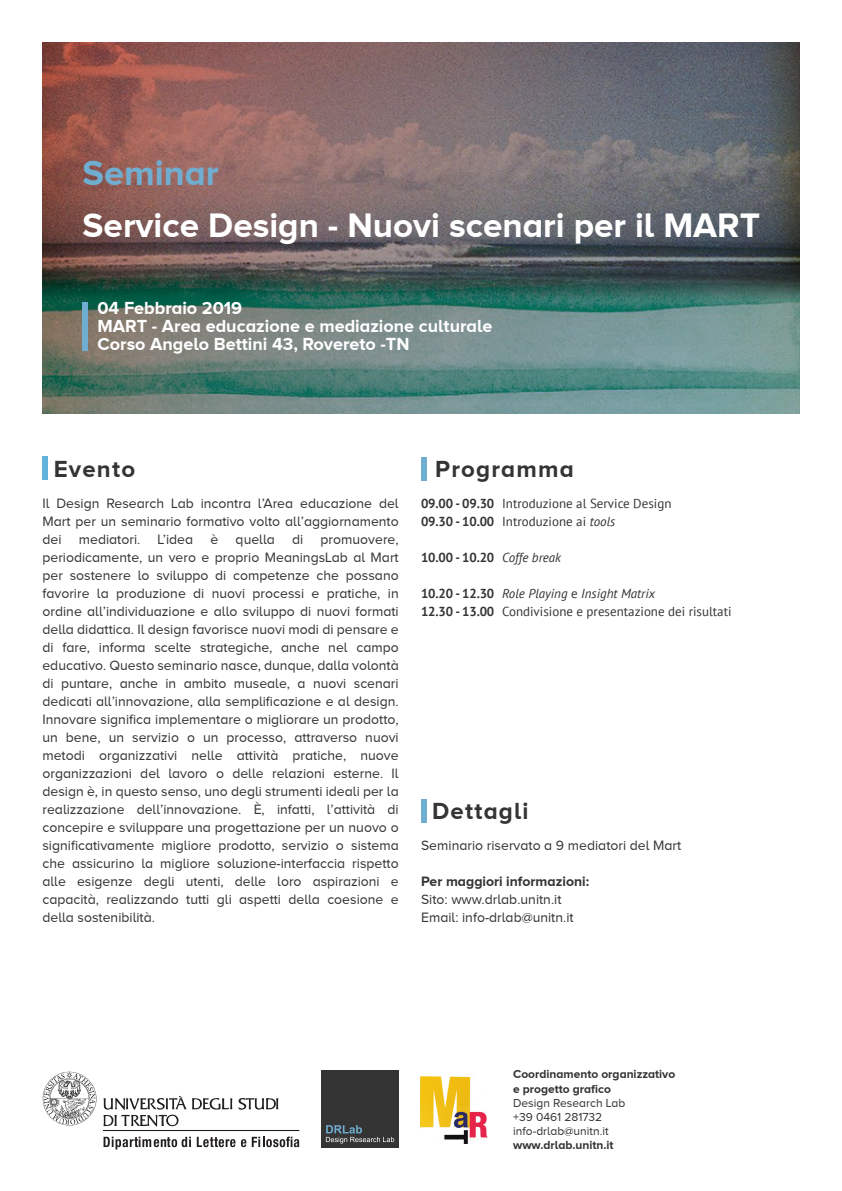
<style>
.page{position:relative;width:842px;height:1191px;background:#fff}
.page>*{position:absolute;margin:0;border:0;box-sizing:border-box;transform-origin:0 0}
.t1{font:700 36px "Proxima Nova A";color:#70aed1}
.t2{font:700 35px "Proxima Nova A";color:#fff}
.t3{font:700 24px "Proxima Nova A";letter-spacing:.05em;color:#353434}
.t4{font:700 18px/18px "Proxima Nova A";color:#fff}
.t5{font:14px/18px "Proxima Nova A";color:#353434;text-align:justify}
.t6{font:700 14px "Proxima Nova A";color:#353434}
.t7{font:13px/18px "PT Sans";color:#353434}
.t8{font:700 13px/18px "PT Sans";letter-spacing:-.01em;color:#353434}
.t9{font:italic 13px "PT Sans";color:#353434}
.t10{font:700 12px/14px "Proxima Nova A";color:#353434}
.t11{font:12px/14px "Proxima Nova A";color:#353434}
.s1{font-style:italic}
</style>
<div class="page">
<img style="left:43px;top:43px;width:756px;height:370px">
<svg style="left:43px;top:1071px;width:53px;height:54px"></svg>
<svg style="left:103px;top:1095px;width:196px;height:54px"></svg>
<div style="left:421px;top:799px;width:5px;height:23px;background:#70aed1"></div>
<div style="left:43px;top:457px;width:5px;height:23px;background:#62b3db"></div>
<div style="left:421px;top:457px;width:5px;height:23px;background:#70aed1"></div>
<div style="left:83px;top:302px;width:5px;height:49px;background:#70aed1"></div>
<img style="left:421px;top:1076px;width:67px;height:67px">
<div style="left:321px;top:1070px;width:78px;height:78px;background:#353434"></div>
<svg style="left:326px;top:1125px;width:68px;height:18px"></svg>
<h1 class="t1" style="left:83px;top:152px;width:138px">Seminar</h1>
<h2 class="t2" style="left:83px;top:205px;width:679px">Service Design - Nuovi scenari per il MART</h2>
<p class="t4" style="left:97px;top:299px;width:396px">04 Febbraio 2019<br>MART - Area educazione e mediazione culturale<br>Corso Angelo Bettini 43, Rovereto -TN</p>
<h3 class="t3" style="left:54px;top:455px;width:83px">Evento</h3>
<p class="t5" style="left:42px;top:494px;width:358px">Il Design Research Lab incontra l’Area educazione del Mart per un seminario formativo volto all’aggiornamento dei mediatori. L’idea è quella di promuovere, periodicamente, un vero e proprio MeaningsLab al Mart per sostenere lo sviluppo di competenze che possano favorire la produzione di nuovi processi e pratiche, in ordine all’individuazione e allo sviluppo di nuovi formati della didattica. Il design favorisce nuovi modi di pensare e di fare, informa scelte strategiche, anche nel campo educativo. Questo seminario nasce, dunque, dalla volontà di puntare, anche in ambito museale, a nuovi scenari dedicati all’innovazione, alla semplificazione e al design.<br>Innovare significa implementare o migliorare un prodotto, un bene, un servizio o un processo, attraverso nuovi metodi organizzativi nelle attività pratiche, nuove organizzazioni del lavoro o delle relazioni esterne. Il design è, in questo senso, uno degli strumenti ideali per la realizzazione dell’innovazione. È, infatti, l’attività di concepire e sviluppare una progettazione per un nuovo o significativamente migliore prodotto, servizio o sistema che assicurino la migliore soluzione-interfaccia rispetto alle esigenze degli utenti, delle loro aspirazioni e capacità, realizzando tutti gli aspetti della coesione e della sostenibilità.</p>
<h3 class="t3" style="left:435px;top:455px;width:140px">Programma</h3>
<p class="t8" style="left:421px;top:494px;width:75px">09.00 - 09.30<br>09.30 - 10.00</p>
<p class="t8" style="left:421px;top:548px;width:75px">10.00 - 10.20</p>
<p class="t8" style="left:421px;top:584px;width:75px">10.20 - 12.30<br>12.30 - 13.00</p>
<p class="t7" style="left:502px;top:494px;width:171px">Introduzione al Service Design<br>Introduzione ai <span class="s1">tools</span></p>
<p class="t9" style="left:502px;top:549px;width:60px">Coffe break</p>
<p class="t7" style="left:502px;top:584px;width:231px"><span class="s1">Role Playing</span> e <span class="s1">Insight Matrix<br></span>Condivisione e presentazione dei risultati</p>
<h3 class="t3" style="left:432px;top:797px;width:98px">Dettagli</h3>
<p class="t5" style="left:421px;top:836px;width:262px">Seminario riservato a 9 mediatori del Mart</p>
<p class="t6" style="left:421px;top:873px;width:170px">Per maggiori informazioni:</p>
<p class="t5" style="left:421px;top:890px;width:154px">Sito: www.drlab.unitn.it<br>Email: info-drlab@unitn.it</p>
<p class="t10" style="left:513px;top:1067px;width:164px">Coordinamento organizzativo e progetto grafico</p>
<p class="t11" style="left:513px;top:1095px;width:114px">Design Research Lab +39 0461 281732 info-drlab@unitn.it</p>
<p class="t10" style="left:513px;top:1137px;width:102px">www.drlab.unitn.it</p>
</div>
